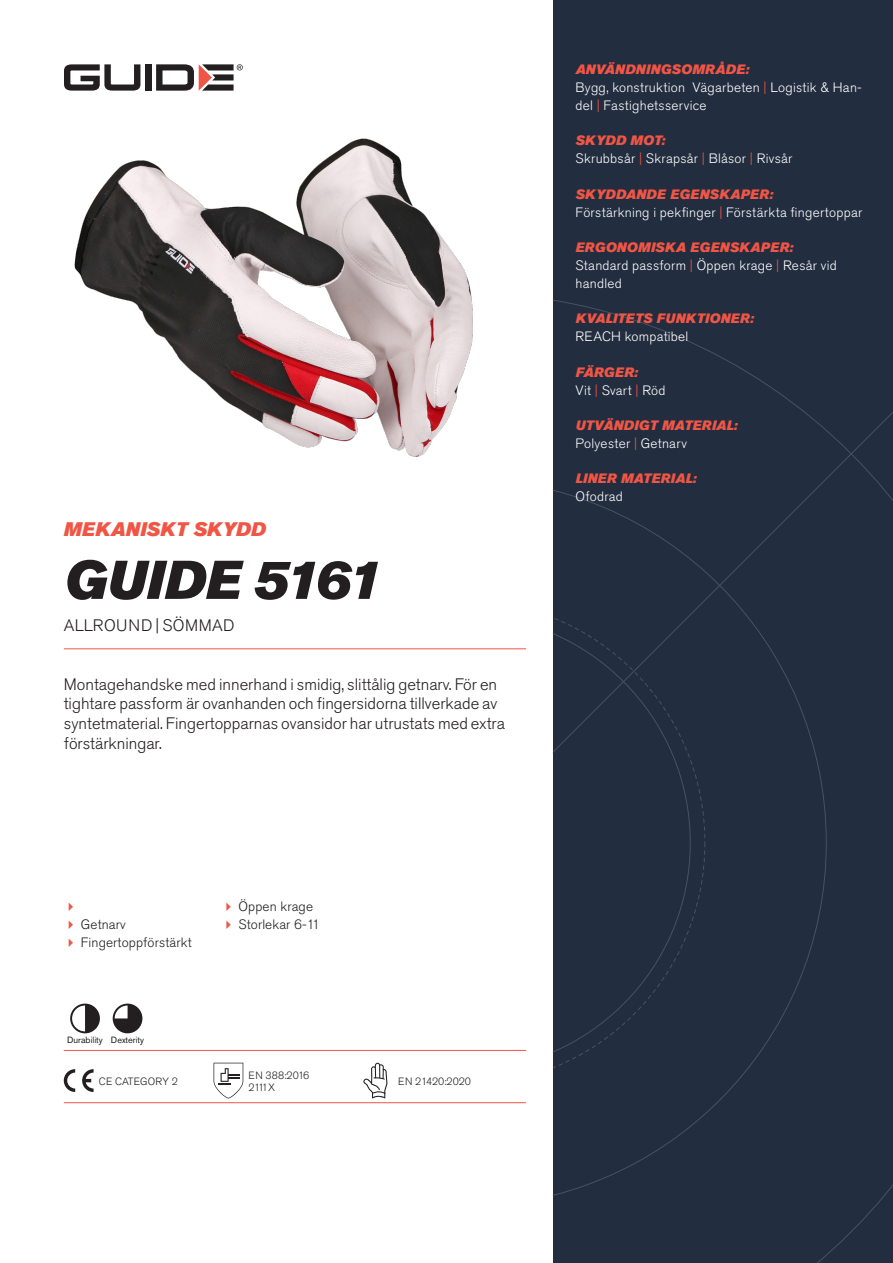
<style>
.page{position:relative;width:893px;height:1263px;background:#fff}
.page>*{position:absolute;margin:0;border:0;box-sizing:border-box;transform-origin:0 0}
.Rubrik{font:italic 54px "Akzidenz Grotesk Pro Super";color:#231f20}
.Överrubrik{font:italic 19.5px "Akzidenz Grotesk Pro Super";letter-spacing:.01em;color:#f05545}
.Ingress{font:300 16.5px/19.8px "Akzidenz Grotesk Pro";color:#231f20}
.Product_-_AltSegment{font:300 16.5px "Akzidenz Grotesk Pro";letter-spacing:.03em;color:#231f20}
.Produkt_-_Brödtext{font:300 13.5px/18px "Akzidenz Grotesk Pro";letter-spacing:.02em;color:#fff}
.Produkt_-_Namn{font:italic 13.5px "Akzidenz Grotesk Pro Super";letter-spacing:.015em;color:#f05545}
.t1{font:300 13.5px "Akzidenz Grotesk Pro";letter-spacing:.01em;color:#231f20}
.t2{font:300 10.5px "Akzidenz Grotesk Pro";color:#231f20}
.Produkt_-_Egenskaper{font:9px "Akzidenz Grotesk Pro";color:#231f20}
.s1{color:#f05545}
</style>
<div class="page">
<div style="left:145px;top:64px;width:7px;height:27px;background:#231f20"></div>
<svg style="left:156px;top:64px;width:87px;height:27px"></svg>
<svg style="left:64px;top:64px;width:76px;height:27px"></svg>
<div style="left:553px;top:0;width:340px;height:1263px;background:#222d3f"></div>
<svg style="left:553px;top:300px;width:340px;height:963px"></svg>
<hr style="left:64px;top:1050px;width:462px;height:1px;background:#f05545">
<hr style="left:64px;top:1102px;width:462px;height:1px;background:#f05545">
<svg style="left:70px;top:1003px;width:30px;height:30px"></svg>
<svg style="left:113px;top:1003px;width:29px;height:30px"></svg>
<svg style="left:64px;top:1069px;width:11px;height:23px"></svg>
<svg style="left:82px;top:1069px;width:12px;height:23px"></svg>
<svg style="left:214px;top:1063px;width:29px;height:35px"></svg>
<svg style="left:363px;top:1063px;width:24px;height:35px"></svg>
<img style="left:74px;top:138px;width:399px;height:319px">
<hr style="left:64px;top:648px;width:462px;height:1px;background:#f05545">
<p class="Överrubrik" style="left:64px;top:517px;width:204px">MEKANISKT SKYDD</p>
<p class="Rubrik" style="left:64px;top:545px;width:319px">GUIDE 5161</p>
<p class="Product_-_AltSegment" style="left:64px;top:615px;width:172px">ALLROUND | SÖMMAD</p>
<p class="Ingress" style="left:64px;top:674px;width:443px">Montagehandske med innerhand i smidig, slittålig getnarv. För en tightare passform är ovanhanden och fingersidorna tillverkade av syntetmaterial. Fingertopparnas ovansidor har utrustats med extra förstärkningar.</p>
<p class="t1" style="left:81px;top:916px;width:46px">Getnarv</p>
<p class="t1" style="left:81px;top:934px;width:112px">Fingertoppförstärkt</p>
<p class="Produkt_-_Egenskaper" style="left:67px;top:1034px;width:37px">Durability</p>
<p class="Produkt_-_Egenskaper" style="left:111px;top:1034px;width:35px">Dexterity</p>
<p class="t2" style="left:99px;top:1074px;width:81px">CE CATEGORY 2</p>
<p class="t1" style="left:238px;top:898px;width:76px">Öppen krage</p>
<p class="t1" style="left:238px;top:916px;width:83px">Storlekar 6-11</p>
<p class="t2" style="left:248px;top:1068px;width:62px">EN 388:2016</p>
<p class="t2" style="left:248px;top:1080px;width:28px">2111X</p>
<p class="t2" style="left:398px;top:1074px;width:74px">EN 21420:2020</p>
<p class="Produkt_-_Namn" style="left:576px;top:60px;width:175px">ANVÄNDNINGSOMRÅDE:</p>
<p class="Produkt_-_Brödtext" style="left:576px;top:78px;width:288px">Bygg, konstruktion Vägarbeten <span class="s1">|</span> Logistik &amp; Han&shy;del <span class="s1">|</span> Fastighetsservice</p>
<p class="Produkt_-_Namn" style="left:576px;top:132px;width:91px">SKYDD MOT:</p>
<p class="Produkt_-_Brödtext" style="left:576px;top:150px;width:218px">Skrubbsår <span class="s1">|</span> Skrapsår <span class="s1">|</span> Blåsor <span class="s1">|</span> Rivsår</p>
<p class="Produkt_-_Namn" style="left:576px;top:185px;width:199px">SKYDDANDE EGENSKAPER:</p>
<p class="Produkt_-_Brödtext" style="left:576px;top:203px;width:288px">Förstärkning i pekfinger <span class="s1">|</span> Förstärkta fingertoppar</p>
<p class="Produkt_-_Namn" style="left:576px;top:238px;width:219px">ERGONOMISKA EGENSKAPER:</p>
<p class="Produkt_-_Brödtext" style="left:576px;top:256px;width:263px">Standard passform <span class="s1">|</span> Öppen krage <span class="s1">|</span> Resår vid handled</p>
<p class="Produkt_-_Namn" style="left:576px;top:310px;width:180px">KVALITETS FUNKTIONER:</p>
<p class="Produkt_-_Brödtext" style="left:576px;top:328px;width:114px">REACH kompatibel</p>
<p class="Produkt_-_Namn" style="left:576px;top:363px;width:64px">FÄRGER:</p>
<p class="Produkt_-_Brödtext" style="left:576px;top:381px;width:92px">Vit <span class="s1">|</span> Svart <span class="s1">|</span> Röd</p>
<p class="Produkt_-_Namn" style="left:576px;top:416px;width:163px">UTVÄNDIGT MATERIAL:</p>
<p class="Produkt_-_Brödtext" style="left:576px;top:434px;width:113px">Polyester <span class="s1">|</span> Getnarv</p>
<p class="Produkt_-_Namn" style="left:576px;top:470px;width:122px">LINER MATERIAL:</p>
<p class="Produkt_-_Brödtext" style="left:576px;top:488px;width:49px">Ofodrad</p>
</div>
